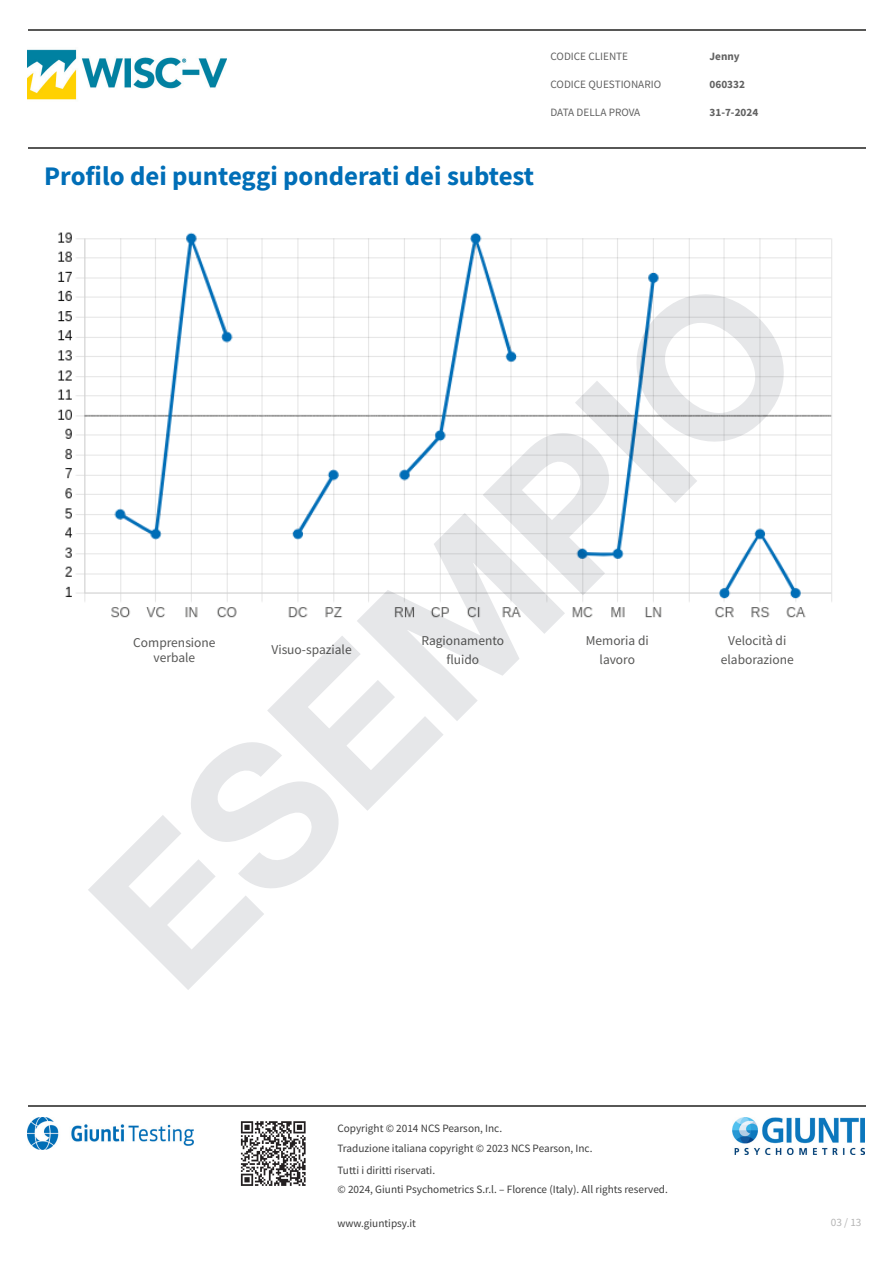
<style>
.page{position:relative;width:893px;height:1263px;background:#fff}
.page>*{position:absolute;margin:0;border:0;box-sizing:border-box;transform-origin:0 0}
.t1{font:700 198.6px "Helvetica Neue LT Std";color:#e6e7e9}
.t2{font:700 26.85px "Source Sans Pro";color:#006eb7}
.t3{font:13.5px/19px "Source Sans Pro";color:#575756;text-align:center}
.t4{font:11.25px/20.1px "Source Sans Pro";color:#3d3d3d}
.t5{font:11.25px "Source Sans Pro";color:#616161}
.t6{font:700 11.25px "Source Sans Pro";color:#616161}
.t7{font:11.25px "Source Sans Pro";color:#b5b5b5}
</style>
<div class="page">
<hr style="left:28px;top:29px;width:838px;height:1px;background:#575756">
<hr style="left:28px;top:148px;width:838px;height:1px;background:#575756">
<img style="left:28px;top:49px;width:198px;height:51px">
<img style="left:58px;top:232px;width:774px;height:386px">
<hr style="left:28px;top:1105px;width:838px;height:1px;background:#575756">
<img style="left:28px;top:1118px;width:166px;height:31px">
<svg style="left:240px;top:1121px;width:66px;height:65px"></svg>
<img style="left:732px;top:1118px;width:133px;height:37px">
<p class="t5" style="left:550px;top:50px;width:79px">CODICE CLIENTE</p>
<p class="t6" style="left:709px;top:49px;width:32px">Jenny</p>
<p class="t5" style="left:550px;top:78px;width:112px">CODICE QUESTIONARIO</p>
<p class="t6" style="left:709px;top:77px;width:37px">060332</p>
<p class="t5" style="left:550px;top:106px;width:91px">DATA DELLA PROVA</p>
<p class="t6" style="left:709px;top:105px;width:50px">31-7-2024</p>
<p class="t2" style="left:44px;top:158px;width:491px">Profilo dei punteggi ponderati dei subtest</p>
<h1 class="t1" style="left:41px;top:863px;width:901px;rotate:-45deg">ESEMPIO</h1>
<p class="t3" style="left:133px;top:635px;width:84px;line-height:14.5px">Comprensione verbale</p>
<p class="t3" style="left:271px;top:640px;width:82px">Visuo-spaziale</p>
<p class="t3" style="left:421px;top:631px;width:84px">Ragionamento fluido</p>
<p class="t3" style="left:586px;top:631px;width:65px">Memoria di lavoro</p>
<p class="t3" style="left:721px;top:631px;width:75px">Velocità di elaborazione</p>
<p class="t4" style="left:337px;top:1118px;width:257px">Copyright © 2014 NCS Pearson, Inc.<br>Traduzione italiana copyright © 2023 NCS Pearson, Inc.</p>
<p class="t4" style="left:337px;top:1160px;width:332px;line-height:19px">Tutti i diritti riservati.<br>© 2024, Giunti Psychometrics S.r.l. – Florence (Italy). All rights reserved.</p>
<p class="t4" style="left:337px;top:1213px;width:80px">www.giuntipsy.it</p>
<p class="t7" style="left:831px;top:1215px;width:32px">03 / 13</p>
</div>
